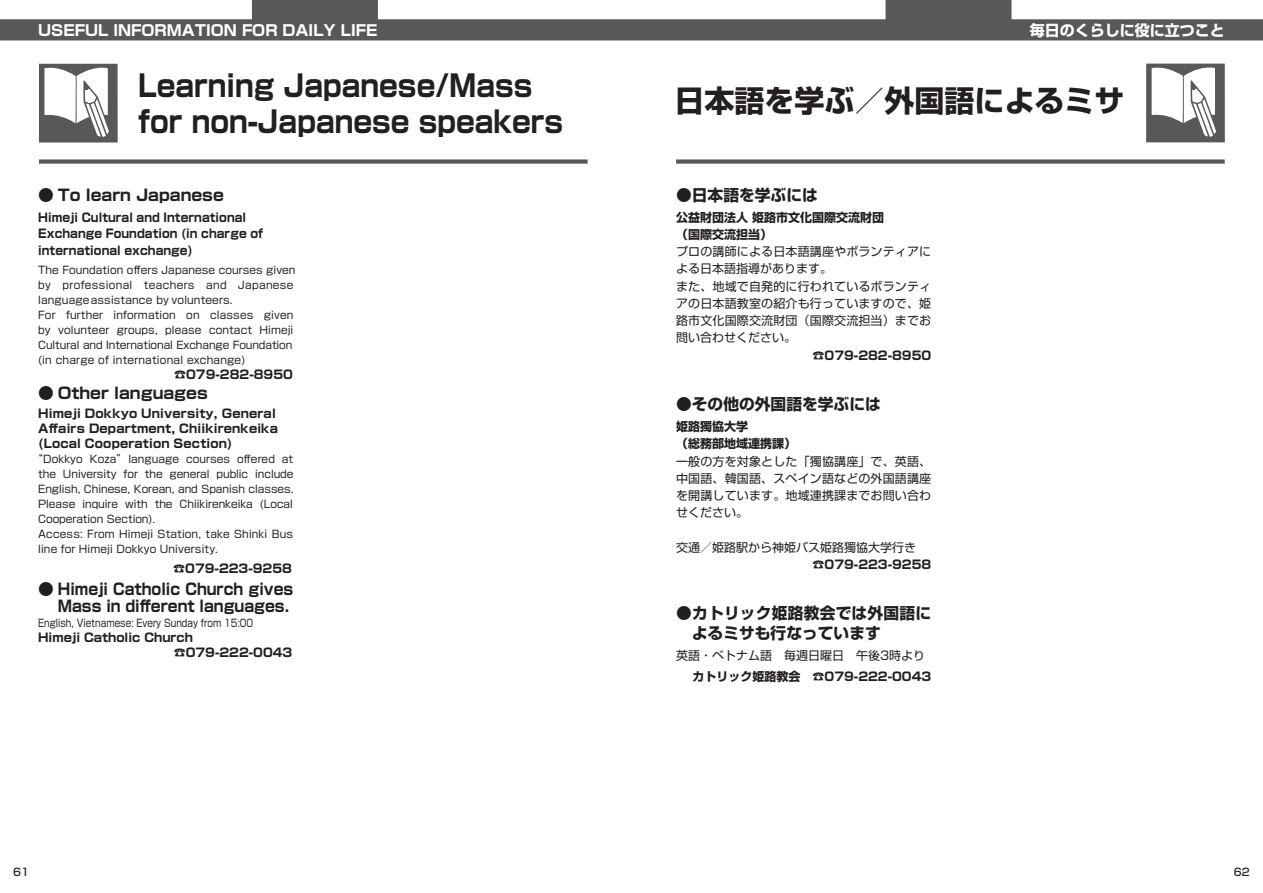
<style>
.page{position:relative;width:1263px;height:893px;background:#fff}
.page>*{position:absolute;margin:0;border:0;box-sizing:border-box;transform-origin:0 0}
.t1{font:700 30px/36px "Shin Go Pro";color:#231f20;scale:.91 1}
.t2{font:700 30px "Shin Go Pro";color:#231f20}
.t3{font:700 15.75px/19.5px "Shin Go Pro";color:#231f20}
.t4{font:700 15px "Shin Go Pro";color:#fff}
.t5{font:700 12px/15px "Shin Go Pro";letter-spacing:.005em;color:#231f20}
.t6{font:12px/17.2px "Shin Go Pro";letter-spacing:.015em;color:#231f20}
.t7{font:700 12px/16.5px "Shin Go Pro";letter-spacing:.005em;color:#231f20;scale:.94 1}
.t8{font:10.5px/15px "Shin Go Pro";letter-spacing:.01em;color:#231f20}
.t9{font:10.5px "Shin Go Pro";letter-spacing:.01em;color:#231f20;scale:.84 1}
.t10{font:500 10.5px "Shin Go Pro";color:#231f20}
</style>
<div class="page">
<svg style="left:0;top:0;width:1263px;height:40px;fill:#57585a"></svg>
<svg style="left:1146px;top:64px;width:79px;height:78px"></svg>
<div style="left:676px;top:159px;width:549px;height:5px;background:#57585a"></div>
<svg style="left:39px;top:64px;width:79px;height:79px"></svg>
<div style="left:39px;top:159px;width:549px;height:5px;background:#57585a"></div>
<h3 class="t4" style="left:38px;top:19px;width:341px">USEFUL INFORMATION FOR DAILY LIFE</h3>
<h1 class="t1" style="left:138px;top:65px;width:469px">Learning Japanese/Mass for non-Japanese speakers</h1>
<h2 class="t3" style="left:38px;top:184px;width:187px">● To learn Japanese</h2>
<p class="t7" style="left:38px;top:208px;width:241px">Himeji Cultural and International<br>Exchange Foundation (in charge of international exchange)</p>
<p class="t8" style="left:38px;top:262px;width:259px">The Foundation offers Japanese courses given by professional teachers and Japanese languageassistance by volunteers.<br>For further information on classes given by volunteer groups, please contact Himeji Cultural and International Exchange Foundation (in charge of international exchange)</p>
<p class="t5" style="left:174px;top:366px;width:120px">☎079-282-8950</p>
<h2 class="t3" style="left:38px;top:382px;width:171px">● Other languages</h2>
<p class="t5" style="left:38px;top:405px;width:241px">Himeji Dokkyo University, General<br>Affairs Department, Chiikirenkeika (Local Cooperation Section)</p>
<p class="t8" style="left:38px;top:451px;width:257px;text-indent:-6px">“Dokkyo Koza” language courses offered at the University for the general public include English, Chinese, Korean, and Spanish classes.<br>Please inquire with the Chiikirenkeika (Local Cooperation Section).<br>Access: From Himeji Station, take Shinki Bus line for Himeji Dokkyo University.</p>
<p class="t5" style="left:173px;top:560px;width:120px">☎079-223-9258</p>
<h2 class="t3" style="left:38px;top:578px;width:257px;line-height:17.2px;text-align:right">● Himeji Catholic Church gives<br>Mass in different languages.</h2>
<p class="t9" style="left:38px;top:614px;width:258px">English, Vietnamese: Every Sunday from 15:00</p>
<p class="t5" style="left:174px;top:629px;width:120px;text-indent:-136px">Himeji Catholic Church ☎079-222-0043</p>
<p class="t10" style="left:13px;top:863px;width:17px">61</p>
<h3 class="t4" style="left:1030px;top:19px;width:196px">毎日のくらしに役に立つこと</h3>
<h1 class="t2" style="left:675px;top:77px;width:452px">日本語を学ぶ／外国語によるミサ</h1>
<h2 class="t3" style="left:676px;top:183px;width:143px">●日本語を学ぶには</h2>
<p class="t5" style="left:676px;top:207px;width:209px;line-height:17.2px">公益財団法人 姫路市文化国際交流財団（国際交流担当）</p>
<p class="t6" style="left:676px;top:242px;width:257px">プロの講師による日本語講座やボランティアによる日本語指導があります。<br>また、地域で自発的に行われているボランティアの日本語教室の紹介も行っていますので、姫路市文化国際交流財団（国際交流担当）までお問い合わせください。</p>
<p class="t5" style="left:812px;top:346px;width:120px">☎079-282-8950</p>
<h2 class="t3" style="left:676px;top:393px;width:206px">●その他の外国語を学ぶには</h2>
<p class="t5" style="left:676px;top:417px;width:121px;line-height:17.2px">姫路獨協大学<br>（総務部地域連携課）</p>
<p class="t6" style="left:676px;top:451px;width:257px;text-align:justify">一般の方を対象とした「獨協講座」で、英語、中国語、韓国語、スペイン語などの外国語講座を開講しています。地域連携課までお問い合わせください。</p>
<p class="t6" style="left:676px;top:537px;width:241px">交通／姫路駅から神姫バス姫路獨協大学行き</p>
<p class="t5" style="left:812px;top:556px;width:120px">☎079-223-9258</p>
<h2 class="t3" style="left:676px;top:602px;width:257px">●カトリック姫路教会では外国語に　よるミサも行なっています</h2>
<p class="t6" style="left:676px;top:645px;width:251px">英語・ベトナム語　毎週日曜日　午後3時より</p>
<p class="t5" style="left:692px;top:667px;width:240px">カトリック姫路教会　☎079-222-0043</p>
<p class="t10" style="left:1234px;top:863px;width:17px">62</p>
</div>
